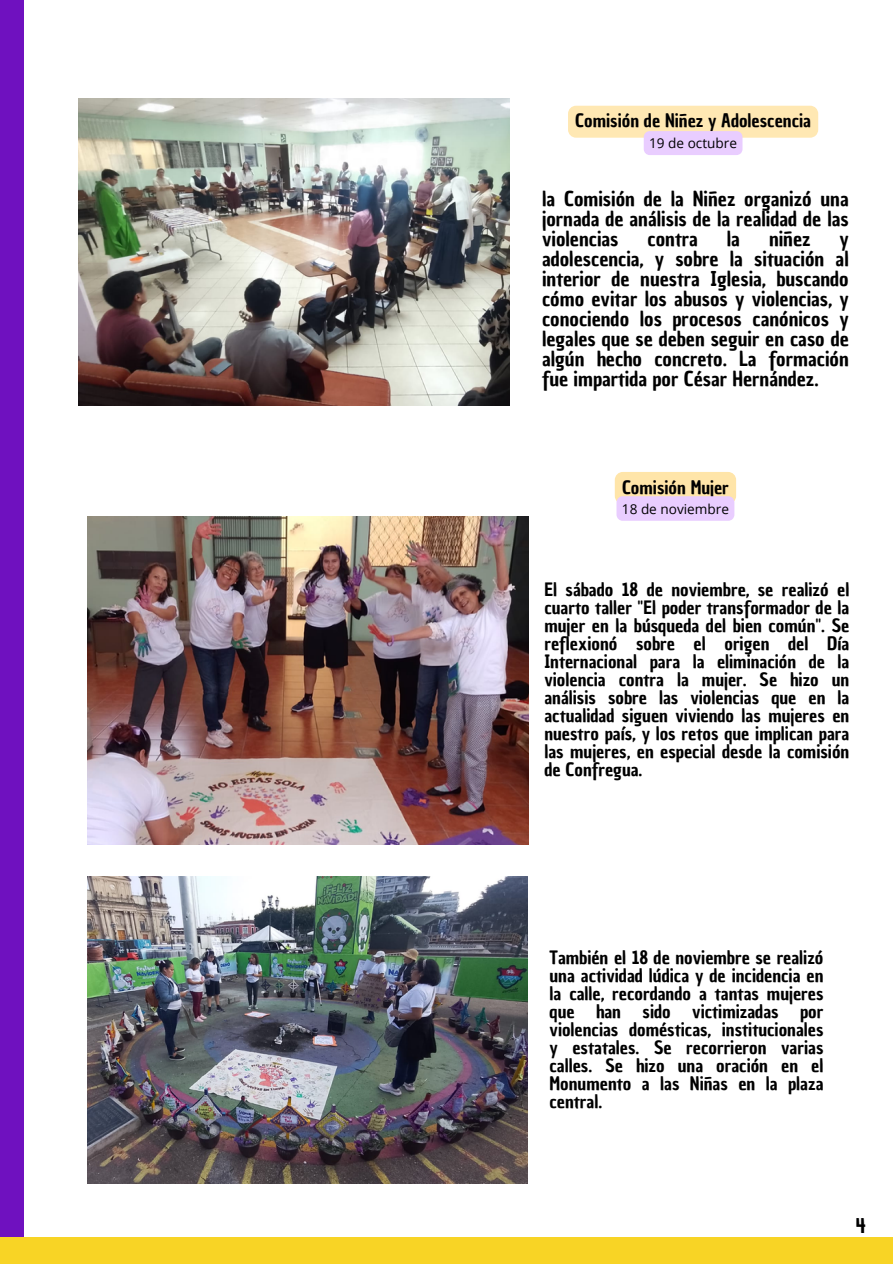
<style>
.page{position:relative;width:893px;height:1264px;background:#fff}
.page>*{position:absolute;margin:0;border:0;box-sizing:border-box;transform-origin:0 0}
.t1{font:19.95px/20px "Chau Philomene One";color:#000;text-align:justify}
.t2{font:18px/18px "Chau Philomene One";color:#000;text-align:justify}
.t3{font:13.65px "Open Sans";color:#000}
</style>
<div class="page">
<div style="left:0;top:0;width:24px;height:1263px;background:#6f11bf"></div>
<div style="left:0;top:1237px;width:892px;height:26px;background:#f8d425"></div>
<img style="left:78px;top:98px;width:431px;height:307px">
<img style="left:87px;top:516px;width:441px;height:328px">
<img style="left:87px;top:876px;width:440px;height:307px">
<svg style="left:568px;top:106px;width:250px;height:49px"></svg>
<div style="left:614px;top:472px;width:122px;height:32px;background:#ffe5a9;border-radius:8px"></div>
<svg style="left:616px;top:496px;width:118px;height:25px"></svg>
<p class="t2" style="left:575px;top:112px;width:237px">Comisión de Niñez y Adolescencia</p>
<p class="t3" style="left:649px;top:134px;width:89px">19 de octubre</p>
<p class="t1" style="left:542px;top:189px;width:308px">la Comisión de la Niñez organizó una jornada de análisis de la realidad de las violencias</p>
<p class="t1" style="left:647px;top:229px;width:52px">contra</p>
<p class="t1" style="left:726px;top:229px;width:15px">la</p>
<p class="t1" style="left:769px;top:229px;width:43px">niñez</p>
<p class="t1" style="left:542px;top:229px;width:308px;text-indent:297px">y adolescencia, y sobre la situación al interior de nuestra Iglesia, buscando cómo evitar los abusos y violencias, y conociendo los procesos canónicos y legales que se deben seguir en caso de algún hecho concreto. La formación fue impartida por César Hernández.</p>
<p class="t2" style="left:622px;top:478px;width:108px">Comisión Mujer</p>
<p class="t3" style="left:622px;top:499px;width:108px">18 de noviembre</p>
<p class="t2" style="left:544px;top:580px;width:306px">El sábado 18 de noviembre, se realizó el cuarto taller "El poder transformador de la mujer en la búsqueda del bien común". Se reflexionó sobre el origen del Día Internacional para la eliminación de la violencia contra la mujer. Se hizo un análisis sobre las violencias que en la actualidad siguen viviendo las mujeres en nuestro país, y los retos que implican para las mujeres, en especial desde la comisión de Confregua.</p>
<p class="t2" style="left:549px;top:948px;width:275px">También el 18 de noviembre se realizó una actividad lúdica y de incidencia en la calle, recordando a tantas mujeres que han sido victimizadas por violencias domésticas, institucionales y estatales. Se recorrieron varias calles. Se hizo una oración en el Monumento a las Niñas en la plaza central.</p>
<p class="t1" style="left:856px;top:1215px;width:11px">4</p>
</div>
